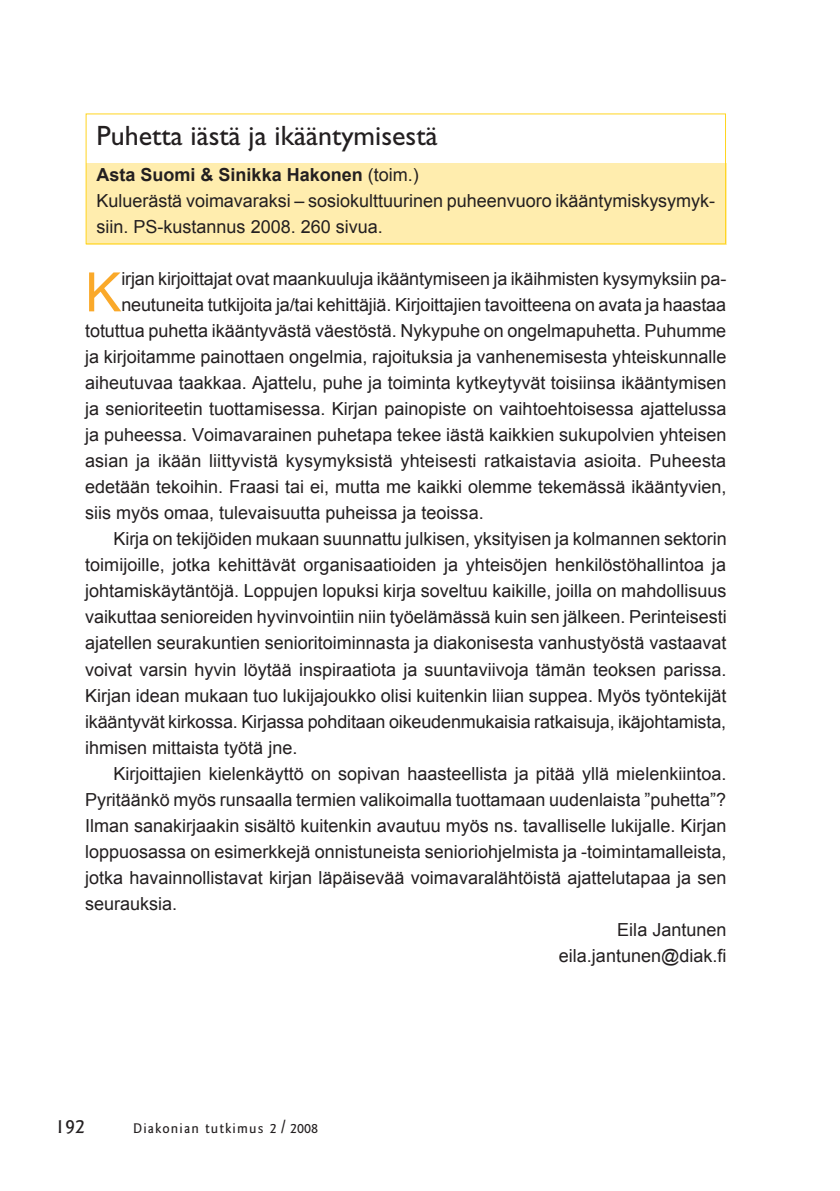
<style>
.page{position:relative;width:840px;height:1191px;background:#fff}
.page>*{position:absolute;margin:0;border:0;box-sizing:border-box;transform-origin:0 0}
.t1{font:54.4px "Arial";color:#faa92a}
.t2{font:28px "Gill Sans";color:#231f20}
.t3{font:500 20px "AT Goudy Sans";color:#231f20}
.t4{font:18px/26px "Arial";color:#231f20}
.t5{font:500 14px "AT Goudy Sans";letter-spacing:.08em;color:#231f20}
.s1{font-weight:700}
.s2{font-size:18px}
</style>
<div class="page">
<div style="left:86px;top:163px;width:640px;height:81px;background:#ffedae"></div>
<div style="left:86px;top:113px;width:639px;height:131px;border:1px solid #ffd520"></div>
<h2 class="t2" style="left:96px;top:120px;width:342px">Puhetta iästä ja ikääntymisestä</h2>
<p class="t4" style="left:96px;top:162px;width:620px"><span class="s1">Asta Suomi &amp; Sinikka Hakonen</span> (toim.)<br>Kuluerästä voimavaraksi – sosiokulttuurinen puheenvuoro ikääntymiskysymyk&shy;siin. PS-kustannus 2008. 260 sivua.</p>
<h1 class="t1" style="left:85px;top:257px;width:38px">K</h1>
<p class="t4" style="left:121px;top:266px;width:606px">irjan kirjoittajat ovat maankuuluja ikääntymiseen ja ikäihmisten kysymyksiin pa-</p>
<p class="t4" style="left:121px;top:292px;width:606px">neutuneita tutkijoita ja/tai kehittäjiä. Kirjoittajien tavoitteena on avata ja haastaa</p>
<p class="t4" style="left:85px;top:318px;width:642px">totuttua puhetta ikääntyvästä väestöstä. Nykypuhe on ongelmapuhetta. Puhumme</p>
<p class="t4" style="left:85px;top:344px;width:642px">ja kirjoitamme painottaen ongelmia, rajoituksia ja vanhenemisesta yhteiskunnalle</p>
<p class="t4" style="left:85px;top:370px;width:642px">aiheutuvaa taakkaa. Ajattelu, puhe ja toiminta kytkeytyvät toisiinsa ikääntymisen</p>
<p class="t4" style="left:85px;top:396px;width:642px">ja senioriteetin tuottamisessa. Kirjan painopiste on vaihtoehtoisessa ajattelussa</p>
<p class="t4" style="left:85px;top:422px;width:642px">ja puheessa. Voimavarainen puhetapa tekee iästä kaikkien sukupolvien yhteisen</p>
<p class="t4" style="left:85px;top:448px;width:642px">asian ja ikään liittyvistä kysymyksistä yhteisesti ratkaistavia asioita. Puheesta</p>
<p class="t4" style="left:85px;top:474px;width:642px">edetään tekoihin. Fraasi tai ei, mutta me kaikki olemme tekemässä ikääntyvien,</p>
<p class="t4" style="left:85px;top:500px;width:400px">siis myös omaa, tulevaisuutta puheissa ja teoissa.</p>
<p class="t4" style="left:113px;top:526px;width:614px">Kirja on tekijöiden mukaan suunnattu julkisen, yksityisen ja kolmannen sektorin</p>
<p class="t4" style="left:85px;top:552px;width:642px">toimijoille, jotka kehittävät organisaatioiden ja yhteisöjen henkilöstöhallintoa ja</p>
<p class="t4" style="left:85px;top:578px;width:642px">johtamiskäytäntöjä. Loppujen lopuksi kirja soveltuu kaikille, joilla on mahdollisuus</p>
<p class="t4" style="left:85px;top:604px;width:642px">vaikuttaa senioreiden hyvinvointiin niin työelämässä kuin sen jälkeen. Perinteisesti</p>
<p class="t4" style="left:85px;top:630px;width:642px">ajatellen seurakuntien senioritoiminnasta ja diakonisesta vanhustyöstä vastaavat</p>
<p class="t4" style="left:85px;top:656px;width:642px">voivat varsin hyvin löytää inspiraatiota ja suuntaviivoja tämän teoksen parissa.</p>
<p class="t4" style="left:85px;top:682px;width:642px">Kirjan idean mukaan tuo lukijajoukko olisi kuitenkin liian suppea. Myös työntekijät</p>
<p class="t4" style="left:85px;top:708px;width:642px">ikääntyvät kirkossa. Kirjassa pohditaan oikeudenmukaisia ratkaisuja, ikäjohtamista,</p>
<p class="t4" style="left:85px;top:734px;width:214px">ihmisen mittaista työtä jne.</p>
<p class="t4" style="left:113px;top:760px;width:614px">Kirjoittajien kielenkäyttö on sopivan haasteellista ja pitää yllä mielenkiintoa.</p>
<p class="t4" style="left:85px;top:786px;width:642px">Pyritäänkö myös runsaalla termien valikoimalla tuottamaan uudenlaista ”puhetta”?</p>
<p class="t4" style="left:85px;top:812px;width:642px">Ilman sanakirjaakin sisältö kuitenkin avautuu myös ns. tavalliselle lukijalle. Kirjan</p>
<p class="t4" style="left:85px;top:838px;width:642px">loppuosassa on esimerkkejä onnistuneista senioriohjelmista ja -toimintamalleista,</p>
<p class="t4" style="left:85px;top:864px;width:642px">jotka havainnollistavat kirjan läpäisevää voimavaralähtöistä ajattelutapaa ja sen</p>
<p class="t4" style="left:85px;top:890px;width:94px">seurauksia.</p>
<p class="t4" style="left:617px;top:916px;width:111px">Eila Jantunen</p>
<p class="t4" style="left:558px;top:942px;width:169px">eila.jantunen@diak.fi</p>
<p class="t3" style="left:55px;top:1113px;width:31px">192</p>
<p class="t5" style="left:133px;top:1119px;width:186px">Diakonian tutkimus 2 <span class="s2">/</span> 2008</p>
</div>
